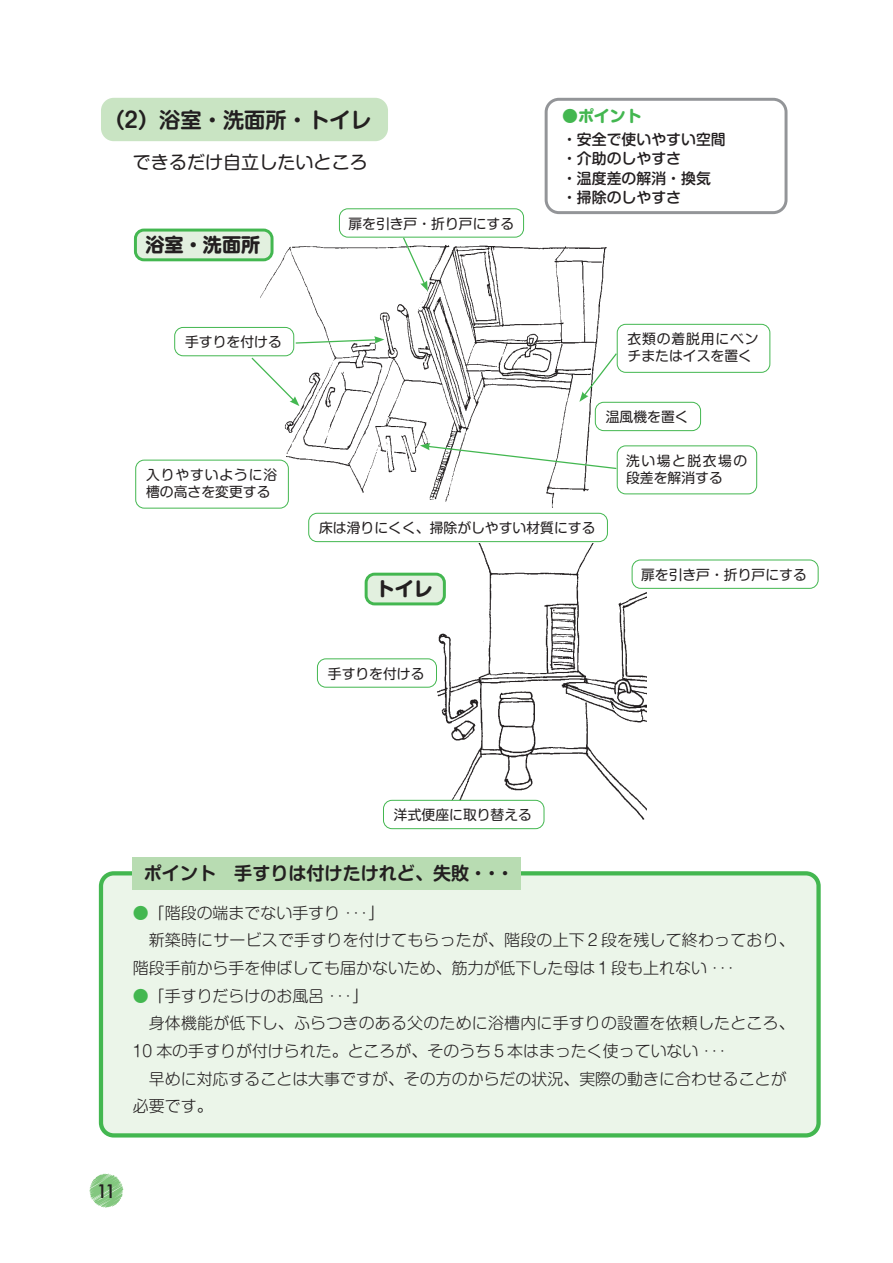
<style>
.page{position:relative;width:893px;height:1263px;background:#fff}
.page>*{position:absolute;margin:0;border:0;box-sizing:border-box;transform-origin:0 0}
.t1{font:700 21.3px "Shin M Go Pro De";color:#231f20}
.t2{font:700 19.2px "Shin M Go Pro";color:#231f20}
.t3{font:700 18px "Shin M Go Pro De";color:#231f20}
.t4{font:18px "Shin M Go Pro";color:#231f20}
.t5{font:500 18px "Futura";color:#231f20}
.t6{font:300 15.9px "Shin M Go Pro";color:#231f20}
.t7{font:700 15.9px "Shin M Go Pro";color:#43b750}
.t8{font:500 14.85px/19.2px "Shin M Go Pro";color:#231f20}
.t9{font:13.8px "Shin M Go Pro";color:#231f20}
.t10{font:13.8px/17px "Shin M Go Pro";letter-spacing:.03em;color:#231f20}
.t11{font:13.8px "Shin M Go Pro";letter-spacing:.06em;color:#231f20}
.t12{font:13.8px "Shin M Go Pro";letter-spacing:.11em;color:#231f20}
.s1{color:#43b750}
</style>
<div class="page">
<svg style="left:89px;top:1174px;width:34px;height:34px"></svg>
<div style="left:101px;top:98px;width:287px;height:43px;background:#c9e4c3;border-radius:13px"></div>
<div style="left:545px;top:98px;width:242px;height:116px;border:3px solid #939598;border-radius:13px"></div>
<img style="left:261px;top:235px;width:368px;height:273px">
<img style="left:426px;top:543px;width:221px;height:287px">
<div style="left:135px;top:230px;width:137px;height:30px;background:#e2f0df;border-radius:9px"></div>
<div style="left:134px;top:229px;width:140px;height:32px;border:3px solid #43b750;border-radius:9px"></div>
<div style="left:366px;top:574px;width:78px;height:30px;background:#e2f0df;border-radius:9px"></div>
<div style="left:365px;top:573px;width:81px;height:32px;border:3px solid #43b750;border-radius:9px"></div>
<div style="left:339px;top:209px;width:185px;height:28px;background:#fff;border-radius:9px"></div>
<div style="left:339px;top:208px;width:185px;height:30px;border:1px solid #43b750;border-radius:9px"></div>
<div style="left:595px;top:402px;width:106px;height:29px;background:#fff;border-radius:9px"></div>
<div style="left:595px;top:402px;width:106px;height:29px;border:1px solid #43b750;border-radius:9px"></div>
<div style="left:175px;top:327px;width:119px;height:29px;background:#fff;border-radius:9px"></div>
<div style="left:174px;top:327px;width:120px;height:29px;border:1px solid #43b750;border-radius:9px"></div>
<div style="left:617px;top:446px;width:140px;height:48px;background:#fff;border-radius:9px"></div>
<div style="left:617px;top:445px;width:140px;height:49px;border:1px solid #43b750;border-radius:9px"></div>
<div style="left:136px;top:460px;width:152px;height:48px;background:#fff;border-radius:9px"></div>
<div style="left:135px;top:460px;width:154px;height:49px;border:1px solid #43b750;border-radius:9px"></div>
<div style="left:308px;top:513px;width:300px;height:29px;border:1px solid #43b750;border-radius:9px"></div>
<div style="left:317px;top:659px;width:119px;height:28px;background:#fff;border-radius:9px"></div>
<div style="left:317px;top:658px;width:120px;height:30px;border:1px solid #43b750;border-radius:9px"></div>
<div style="left:383px;top:800px;width:161px;height:29px;background:#fff;border-radius:9px"></div>
<div style="left:383px;top:800px;width:161px;height:29px;border:1px solid #43b750;border-radius:9px"></div>
<div style="left:632px;top:560px;width:186px;height:28px;background:#fff;border-radius:9px"></div>
<div style="left:632px;top:560px;width:187px;height:29px;border:1px solid #43b750;border-radius:9px"></div>
<svg style="left:294px;top:336px;width:90px;height:8px"></svg>
<svg style="left:402px;top:236px;width:26px;height:55px"></svg>
<svg style="left:579px;top:352px;width:39px;height:50px"></svg>
<svg style="left:250px;top:356px;width:49px;height:50px"></svg>
<div style="left:101px;top:873px;width:718px;height:262px;background:#ebf5e9;border-radius:13px"></div>
<div style="left:99px;top:871px;width:722px;height:266px;border:4px solid #43b750;border-radius:13px"></div>
<div style="left:133px;top:857px;width:388px;height:33px;background:#b8dcb2"></div>
<div style="left:617px;top:324px;width:153px;height:48px;background:#fff;border-radius:9px"></div>
<div style="left:617px;top:324px;width:153px;height:49px;border:1px solid #43b750;border-radius:9px"></div>
<svg style="left:420px;top:443px;width:198px;height:27px"></svg>
<h1 class="t1" style="left:103px;top:102px;width:270px">（2）浴室・洗面所・トイレ</h1>
<p class="t4" style="left:133px;top:148px;width:236px">できるだけ自立したいところ</p>
<p class="t2" style="left:145px;top:229px;width:116px">浴室・洗面所</p>
<p class="t9" style="left:185px;top:331px;width:98px">手すりを付ける</p>
<p class="t9" style="left:348px;top:212px;width:167px">扉を引き戸・折り戸にする</p>
<p class="t7" style="left:562px;top:103px;width:81px">●ポイント</p>
<p class="t8" style="left:562px;top:128px;width:165px">・安全で使いやすい空間・介助のしやすさ<br>・温度差の解消・換気・掃除のしやすさ</p>
<p class="t10" style="left:628px;top:329px;width:133px">衣類の着脱用にベンチまたはイスを置く</p>
<p class="t9" style="left:606px;top:406px;width:84px">温風機を置く</p>
<p class="t12" style="left:626px;top:450px;width:122px">洗い場と脱衣場の</p>
<p class="t11" style="left:146px;top:464px;width:133px">入りやすいように浴</p>
<p class="t9" style="left:626px;top:467px;width:98px">段差を解消する</p>
<p class="t9" style="left:146px;top:481px;width:126px">槽の高さを変更する</p>
<p class="t9" style="left:319px;top:517px;width:278px">床は滑りにくく、掃除がしやすい材質にする</p>
<p class="t2" style="left:376px;top:573px;width:59px">トイレ</p>
<p class="t9" style="left:328px;top:662px;width:98px">手すりを付ける</p>
<p class="t9" style="left:394px;top:804px;width:140px">洋式便座に取り替える</p>
<p class="t3" style="left:144px;top:859px;width:372px">ポイント　手すりは付けたけれど、失敗・・・</p>
<p class="t9" style="left:641px;top:564px;width:167px">扉を引き戸・折り戸にする</p>
<p class="t6" style="left:133px;top:900px;width:253px"><span class="s1">●</span>「階段の端までない手すり･･･」</p>
<p class="t6" style="left:149px;top:927px;width:647px">新築時にサービスで手すりを付けてもらったが、階段の上下２段を残して終わっており、</p>
<p class="t6" style="left:133px;top:955px;width:603px">階段手前から手を伸ばしても届かないため、筋力が低下した母は１段も上れない･･･</p>
<p class="t6" style="left:133px;top:983px;width:237px"><span class="s1">●</span>「手すりだらけのお風呂･･･」</p>
<p class="t6" style="left:149px;top:1010px;width:647px">身体機能が低下し、ふらつきのある父のために浴槽内に手すりの設置を依頼したところ、</p>
<p class="t6" style="left:133px;top:1038px;width:595px">10 本の手すりが付けられた。ところが、そのうち５本はまったく使っていない･･･</p>
<p class="t6" style="left:149px;top:1066px;width:639px">早めに対応することは大事ですが、その方のからだの状況、実際の動きに合わせることが</p>
<p class="t6" style="left:133px;top:1093px;width:81px">必要です。</p>
<p class="t5" style="left:96px;top:1178px;width:21px">11</p>
</div>
